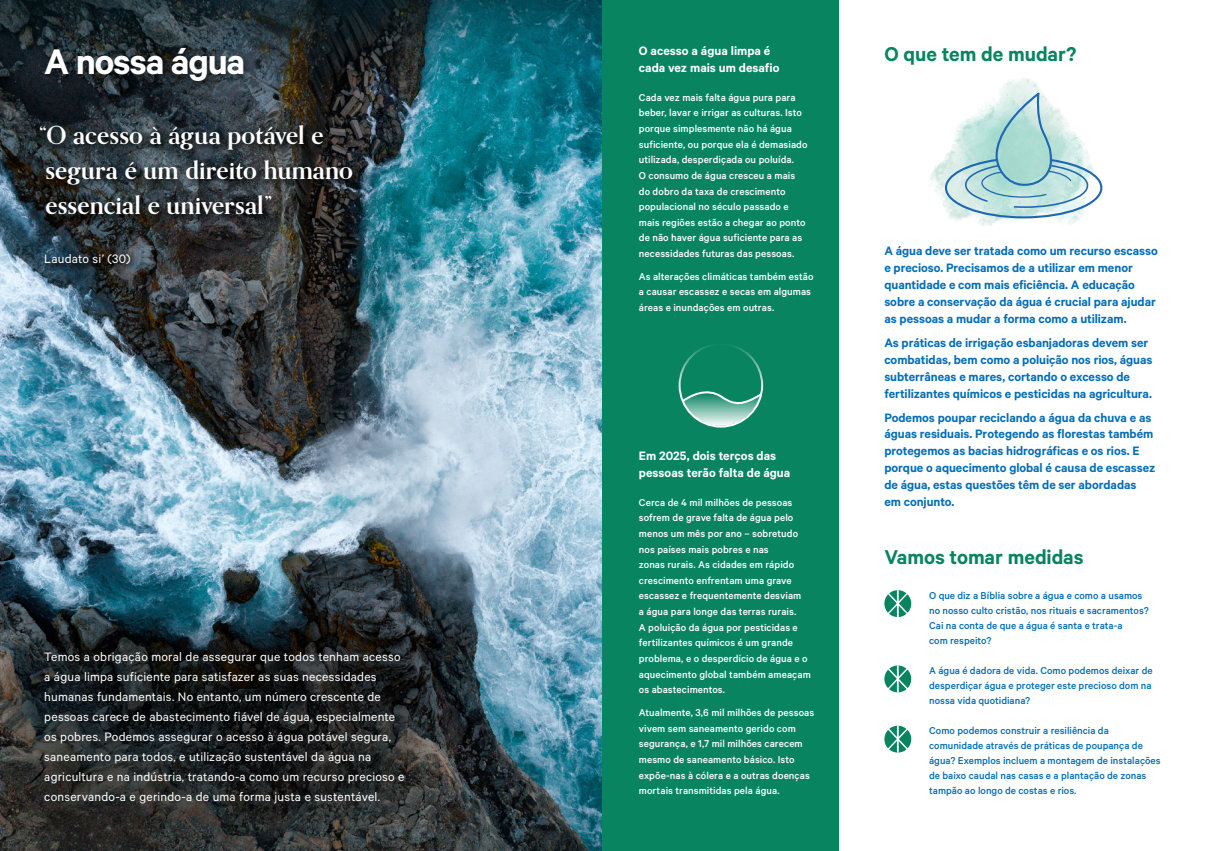
<style>
.page{position:relative;width:1205px;height:851px;background:#fff}
.page>*{position:absolute;margin:0;border:0;box-sizing:border-box;transform-origin:0 0}
.Main_title_left{font:600 40px "Calibre";letter-spacing:-.03em;color:#fff}
.Quote_Encyclical{font:700 25px/35px "Orpheus Pro";letter-spacing:.005em;color:#fff}
.Main_titles_right{font:600 22.5px "Calibre";letter-spacing:-.005em;color:#088461}
.What_Can_We_do_parag{font:600 13.75px/16.9px "Calibre";letter-spacing:-.005em;color:#056eb7}
.Intro_left{font:13.75px/20px "Calibre";letter-spacing:.015em;color:#fff}
.Titles_Facts{font:600 13.75px/17.5px "Calibre";color:#fff}
.Reference{font:13.75px "Calibre";letter-spacing:.015em;color:#fff}
.Copy_Facts{font:500 11.25px/15.6px "Calibre";letter-spacing:.005em;color:#fff}
.Questions{font:500 11.25px/15px "Calibre";color:#056eb7}
</style>
<div class="page">
<img style="left:0;top:134px;width:602px;height:496px">
<img style="left:480px;top:630px;width:122px;height:220px">
<img style="left:0;top:0;width:602px;height:134px">
<div style="left:602px;top:0;width:237px;height:850px;background:#088461"></div>
<svg style="left:681px;top:386px;width:83px;height:39px"></svg>
<div style="left:678px;top:343px;width:85px;height:84px;border:2px solid #fff;border-radius:50%"></div>
<div style="left:0;top:579px;width:480px;height:271px;background:#000;opacity:.5"></div>
<div style="left:41px;top:250px;width:98px;height:23px;background:#000;opacity:.5"></div>
<div style="left:36px;top:121px;width:326px;height:102px;background:#000;opacity:.5"></div>
<div style="left:41px;top:44px;width:211px;height:47px;background:#000;opacity:.5"></div>
<svg style="left:884px;top:590px;width:27px;height:27px"></svg>
<svg style="left:884px;top:665px;width:27px;height:27px"></svg>
<svg style="left:884px;top:725px;width:27px;height:27px"></svg>
<img style="left:929px;top:78px;width:151px;height:148px">
<svg style="left:944px;top:91px;width:159px;height:128px"></svg>
<p class="Main_title_left" style="left:44px;top:38px;width:202px">A nossa água</p>
<p class="Quote_Encyclical" style="left:39px;top:117px;width:315px">“O acesso à água potável e segura é um direito humano essencial e universal”</p>
<p class="Reference" style="left:44px;top:251px;width:88px">Laudato si’ (30)</p>
<p class="Intro_left" style="left:44px;top:646px;width:362px">Temos a obrigação moral de assegurar que todos tenham acesso a água limpa suficiente para satisfazer as suas necessidades humanas fundamentais. No entanto, um número crescente de pessoas carece de abastecimento fiável de água, especialmente os pobres. Podemos assegurar o acesso à água potável segura, saneamento para todos, e utilização sustentável da água na agricultura e na indústria, tratando-a como um recurso precioso e conservando-a e gerindo-a de uma forma justa e sustentável.</p>
<p class="Titles_Facts" style="left:639px;top:41px;width:142px">O acesso a água limpa é cada vez mais um desafio</p>
<p class="Copy_Facts" style="left:639px;top:89px;width:170px">Cada vez mais falta água pura para beber, lavar e irrigar as culturas. Isto porque simplesmente não há água suficiente, ou porque ela é demasiado utilizada, desperdiçada ou poluída.<br>O consumo de água cresceu a mais do dobro da taxa de crescimento populacional no século passado e mais regiões estão a chegar ao ponto de não haver água suficiente para as necessidades futuras das pessoas.</p>
<p class="Copy_Facts" style="left:639px;top:268px;width:176px">As alterações climáticas também estão a causar escassez e secas em algumas áreas e inundações em outras.</p>
<p class="Titles_Facts" style="left:639px;top:446px;width:153px">Em 2025, dois terços das pessoas terão falta de água</p>
<p class="Copy_Facts" style="left:639px;top:494px;width:173px">Cerca de 4 mil milhões de pessoas sofrem de grave falta de água pelo menos um mês por ano – sobretudo nos países mais pobres e nas<br>zonas rurais. As cidades em rápido crescimento enfrentam uma grave escassez e frequentemente desviam<br>a água para longe das terras rurais.<br>A poluição da água por pesticidas e fertilizantes químicos é um grande problema, e o desperdício de água e o aquecimento global também ameaçam os abastecimentos.</p>
<p class="Copy_Facts" style="left:639px;top:704px;width:177px">Atualmente, 3,6 mil milhões de pessoas vivem sem saneamento gerido com segurança, e 1,7 mil milhões carecem mesmo de saneamento básico. Isto expõe-nas à cólera e a outras doenças mortais transmitidas pela água.</p>
<p class="Main_titles_right" style="left:884px;top:41px;width:193px">O que tem de mudar?</p>
<p class="What_Can_We_do_parag" style="left:884px;top:242px;width:275px">A água deve ser tratada como um recurso escasso e precioso. Precisamos de a utilizar em menor quantidade e com mais eficiência. A educação sobre a conservação da água é crucial para ajudar as pessoas a mudar a forma como a utilizam.</p>
<p class="What_Can_We_do_parag" style="left:884px;top:334px;width:270px">As práticas de irrigação esbanjadoras devem ser combatidas, bem como a poluição nos rios, águas subterrâneas e mares, cortando o excesso de fertilizantes químicos e pesticidas na agricultura.</p>
<p class="What_Can_We_do_parag" style="left:884px;top:408px;width:272px">Podemos poupar reciclando a água da chuva e as águas residuais. Protegendo as florestas também protegemos as bacias hidrográficas e os rios. E porque o aquecimento global é causa de escassez de água, estas questões têm de ser abordadas em conjunto.</p>
<p class="Main_titles_right" style="left:884px;top:543px;width:201px">Vamos tomar medidas</p>
<p class="Questions" style="left:929px;top:587px;width:221px">O que diz a Bíblia sobre a água e como a usamos no nosso culto cristão, nos rituais e sacramentos?<br>Cai na conta de que a água é santa e trata-a<br>com respeito?</p>
<p class="Questions" style="left:929px;top:662px;width:225px;text-align:justify">A água é dadora de vida. Como podemos deixar de desperdiçar água e proteger este precioso dom na nossa vida quotidiana?</p>
<p class="Questions" style="left:929px;top:722px;width:233px">Como podemos construir a resiliência da comunidade através de práticas de poupança de água? Exemplos incluem a montagem de instalações de baixo caudal nas casas e a plantação de zonas tampão ao longo de costas e rios.</p>
</div>
